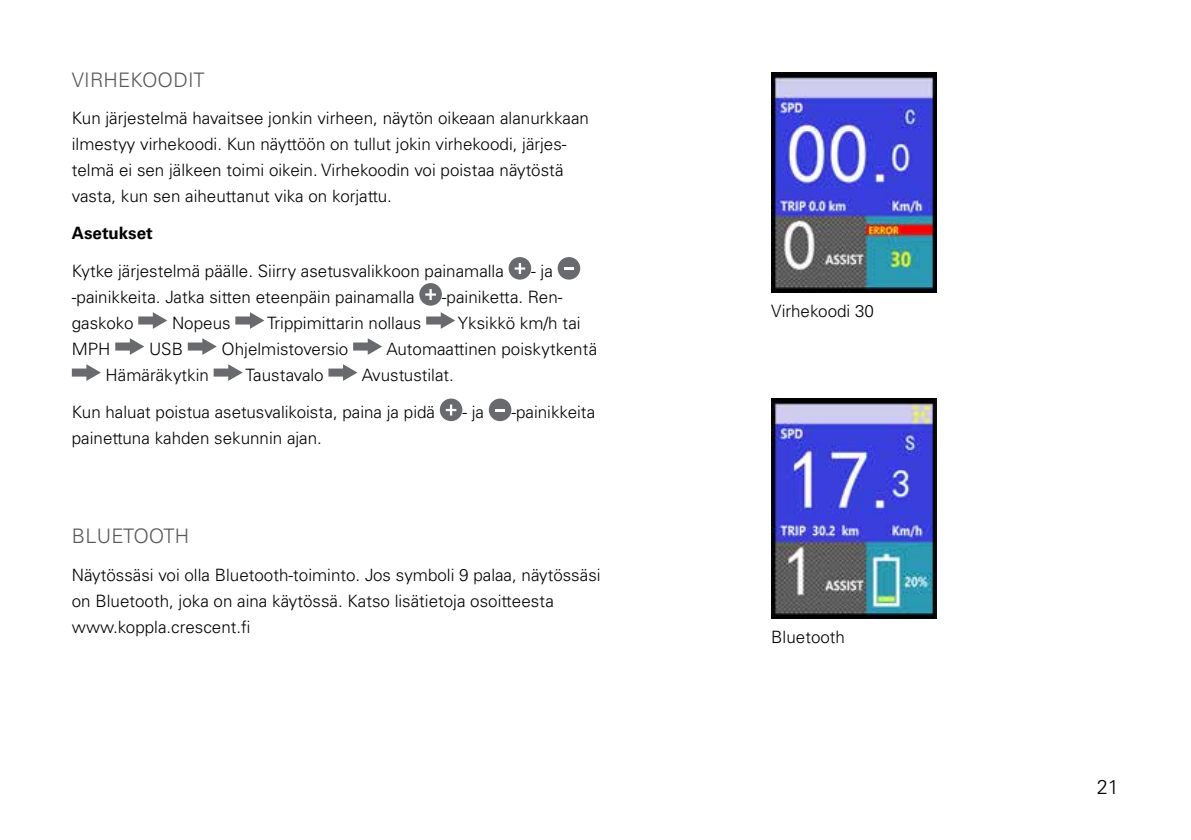
<style>
.page{position:relative;width:1191px;height:840px;background:#fff}
.page>*{position:absolute;margin:0;border:0;box-sizing:border-box;transform-origin:0 0}
.t1{font:300 20px "Univers LT Std";letter-spacing:.01em;color:#58595b}
.t2{font:300 20px "Univers LT Std";color:#000}
.t3{font:300 17px/26px "Univers LT Std";color:#000}
.t4{font:700 17px "Univers LT Std";color:#000}
</style>
<div class="page">
<img style="left:771px;top:72px;width:165px;height:220px">
<div style="left:508px;top:257px;width:23px;height:22px;background:#696a6d;border-radius:50%"></div>
<svg style="left:514px;top:263px;width:11px;height:11px"></svg>
<div style="left:557px;top:257px;width:23px;height:22px;background:#696a6d;border-radius:50%"></div>
<svg style="left:564px;top:267px;width:9px;height:3px"></svg>
<div style="left:419px;top:283px;width:23px;height:22px;background:#696a6d;border-radius:50%"></div>
<svg style="left:425px;top:289px;width:11px;height:11px"></svg>
<svg style="left:138px;top:312px;width:29px;height:16px"></svg>
<svg style="left:235px;top:312px;width:29px;height:16px"></svg>
<svg style="left:426px;top:312px;width:29px;height:16px"></svg>
<svg style="left:115px;top:338px;width:29px;height:16px"></svg>
<svg style="left:188px;top:338px;width:29px;height:16px"></svg>
<svg style="left:353px;top:338px;width:29px;height:16px"></svg>
<svg style="left:72px;top:364px;width:29px;height:16px"></svg>
<svg style="left:214px;top:364px;width:29px;height:16px"></svg>
<svg style="left:328px;top:364px;width:29px;height:16px"></svg>
<div style="left:440px;top:398px;width:22px;height:23px;background:#696a6d;border-radius:50%"></div>
<svg style="left:446px;top:404px;width:10px;height:11px"></svg>
<div style="left:489px;top:398px;width:22px;height:23px;background:#696a6d;border-radius:50%"></div>
<svg style="left:495px;top:409px;width:9px;height:2px"></svg>
<img style="left:771px;top:398px;width:165px;height:220px">
<p class="t1" style="left:72px;top:67px;width:134px">VIRHEKOODIT</p>
<p class="t3" style="left:72px;top:105px;width:518px">Kun järjestelmä havaitsee jonkin virheen, näytön oikeaan alanurkkaan ilmestyy virhekoodi. Kun näyttöön on tullut jokin virhekoodi, järjes&shy;telmä ei sen jälkeen toimi oikein. Virhekoodin voi poistaa näytöstä vasta, kun sen aiheuttanut vika on korjattu.</p>
<p class="t4" style="left:72px;top:223px;width:82px">Asetukset</p>
<p class="t3" style="left:72px;top:257px;width:433px">Kytke järjestelmä päälle. Siirry asetusvalikkoon painamalla</p>
<p class="t3" style="left:531px;top:257px;width:23px">- ja</p>
<p class="t3" style="left:72px;top:283px;width:344px">-painikkeita. Jatka sitten eteenpäin painamalla</p>
<p class="t3" style="left:442px;top:283px;width:122px">-painiketta. Ren-</p>
<p class="t3" style="left:72px;top:309px;width:63px">gaskoko</p>
<p class="t3" style="left:172px;top:309px;width:60px">Nopeus</p>
<p class="t3" style="left:267px;top:309px;width:156px">Trippimittarin nollaus</p>
<p class="t3" style="left:458px;top:309px;width:124px">Yksikkö km/h tai</p>
<p class="t3" style="left:72px;top:335px;width:40px">MPH</p>
<p class="t3" style="left:149px;top:335px;width:35px">USB</p>
<p class="t3" style="left:221px;top:335px;width:128px">Ohjelmistoversio</p>
<p class="t3" style="left:386px;top:335px;width:212px">Automaattinen poiskytkentä</p>
<p class="t3" style="left:106px;top:361px;width:105px">Hämäräkytkin</p>
<p class="t3" style="left:245px;top:361px;width:80px">Taustavalo</p>
<p class="t3" style="left:72px;top:356px;width:383px;line-height:37.4px;text-indent:290px">Avustustilat.<br>Kun haluat poistua asetusvalikoista, paina ja pidä</p>
<p class="t3" style="left:462px;top:399px;width:23px">- ja</p>
<p class="t3" style="left:511px;top:399px;width:86px">-painikkeita</p>
<p class="t3" style="left:72px;top:425px;width:252px">painettuna kahden sekunnin ajan.</p>
<p class="t1" style="left:72px;top:523px;width:119px">BLUETOOTH</p>
<p class="t3" style="left:72px;top:561px;width:530px">Näytössäsi voi olla Bluetooth-toiminto. Jos symboli 9 palaa, näytössäsi on Bluetooth, joka on aina käytössä. Katso lisätietoja osoitteesta www.koppla.crescent.fi</p>
<p class="t3" style="left:771px;top:298px;width:104px">Virhekoodi 30</p>
<p class="t3" style="left:771px;top:624px;width:75px">Bluetooth</p>
<p class="t2" style="left:1096px;top:774px;width:24px">21</p>
</div>
